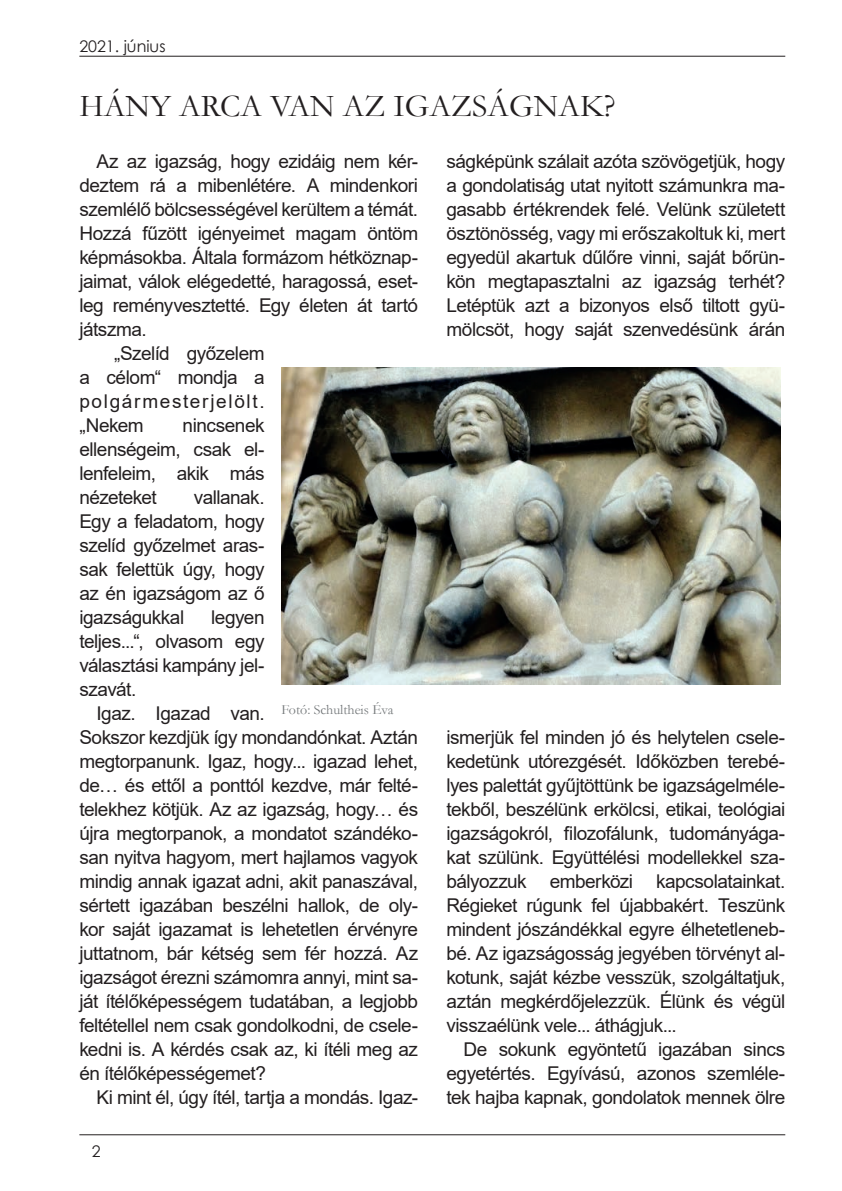
<style>
.page{position:relative;width:842px;height:1191px;background:#fff}
.page>*{position:absolute;margin:0;border:0;box-sizing:border-box;transform-origin:0 0}
.t1{font:32px "Garamond";color:#231f20}
.t2{font:19px/24px "Arial";letter-spacing:-.025em;color:#231f20;text-align:justify}
.t3{font:19px "Arial";letter-spacing:.085em;color:#231f20}
.t4{font:16px "Century Gothic";color:#231f20}
.t5{font:14px "Garamond";color:#75797b}
</style>
<div class="page">
<hr style="left:79px;top:1134px;width:706px;height:1px;background:#231f20">
<hr style="left:79px;top:56px;width:706px;height:1px;background:#231f20">
<img style="left:282px;top:368px;width:499px;height:316px">
<p class="t4" style="left:79px;top:35px;width:88px">2021. június</p>
<h1 class="t1" style="left:79px;top:84px;width:538px">HÁNY ARCA VAN AZ IGAZSÁGNAK?</h1>
<p class="t2" style="left:96px;top:149px;width:323px">Az az igazság, hogy ezidáig nem kér-</p>
<p class="t2" style="left:79px;top:173px;width:340px">deztem rá a mibenlétére. A mindenkori</p>
<p class="t2" style="left:79px;top:197px;width:340px">szemlélő bölcsességével kerültem a témát.</p>
<p class="t2" style="left:79px;top:221px;width:340px">Hozzá fűzött igényeimet magam öntöm</p>
<p class="t2" style="left:79px;top:245px;width:340px">képmásokba. Általa formázom hétköznap-</p>
<p class="t2" style="left:79px;top:269px;width:340px">jaimat, válok elégedetté, haragossá, eset-</p>
<p class="t2" style="left:79px;top:293px;width:340px">leg reményvesztetté. Egy életen át tartó</p>
<p class="t2" style="left:79px;top:317px;width:69px">játszma.</p>
<p class="t2" style="left:114px;top:341px;width:152px">„Szelíd győzelem</p>
<p class="t2" style="left:79px;top:365px;width:187px">a célom“ mondja a</p>
<p class="t3" style="left:79px;top:388px;width:187px">polgármesterjelölt.</p>
<p class="t2" style="left:79px;top:413px;width:66px">„Nekem</p>
<p class="t2" style="left:446px;top:149px;width:340px">ságképünk szálait azóta szövögetjük, hogy a gondolatiság utat nyitott számunkra ma&shy;gasabb értékrendek felé. Velünk született ösztönösség, vagy mi erőszakoltuk ki, mert egyedül akartuk dűlőre vinni, saját bőrün&shy;kön megtapasztalni az igazság terhét?<br>Letéptük azt a bizonyos első tiltott gyü&shy;mölcsöt, hogy saját szenvedésünk árán</p>
<p class="t2" style="left:79px;top:413px;width:187px;text-indent:103px">nincsenek ellenségeim, csak el&shy;lenfeleim, akik más nézeteket</p>
<p class="t2" style="left:79px;top:485px;width:187px;text-indent:115px">vallanak.<br>Egy a feladatom, hogy szelíd győzelmet aras&shy;sak felettük úgy, hogy az én igazságom az ő igazságukkal</p>
<p class="t2" style="left:79px;top:605px;width:187px;text-indent:132px">legyen teljes...“, olvasom egy választási kampány jel&shy;szavát.</p>
<p class="t2" style="left:79px;top:701px;width:340px;text-align:left;text-indent:17px">Igaz. Igazad van.<br>Sokszor kezdjük így mondandónkat. Aztán megtorpanunk. Igaz, hogy... igazad lehet, de… és ettől a ponttól kezdve, már felté&shy;telekhez kötjük. Az az igazság, hogy… és újra megtorpanok, a mondatot szándéko&shy;san nyitva hagyom, mert hajlamos vagyok mindig annak igazat adni, akit panaszával, sértett igazában beszélni hallok, de oly&shy;kor saját igazamat is lehetetlen érvényre juttatnom, bár kétség sem fér hozzá. Az igazságot érezni számomra annyi, mint sa&shy;ját ítélőképességem tudatában, a legjobb feltétellel nem csak gondolkodni, de csele&shy;kedni is. A kérdés csak az, ki ítéli meg az én ítélőképességemet?</p>
<p class="t2" style="left:96px;top:1085px;width:323px">Ki mint él, úgy ítél, tartja a mondás. Igaz-</p>
<p class="t5" style="left:282px;top:699px;width:113px">Fotó: Schultheis Éva</p>
<p class="t2" style="left:446px;top:725px;width:340px">ismerjük fel minden jó és helytelen csele&shy;kedetünk utórezgését. Időközben terebé&shy;lyes palettát gyűjtöttünk be igazságelméle&shy;tekből, beszélünk erkölcsi, etikai, teológiai igazságokról, filozofálunk, tudományága&shy;kat szülünk. Együttélési modellekkel sza&shy;bályozzuk emberközi kapcsolatainkat.<br>Régieket rúgunk fel újabbakért. Teszünk mindent jószándékkal egyre élhetetleneb&shy;bé. Az igazságosság jegyében törvényt al&shy;kotunk, saját kézbe vesszük, szolgáltatjuk, aztán megkérdőjelezzük. Élünk és végül visszaélünk vele... áthágjuk...</p>
<p class="t2" style="left:446px;top:1037px;width:340px;text-indent:17px">De sokunk egyöntetű igazában sincs egyetértés. Egyívású, azonos szemléle&shy;tek hajba kapnak, gondolatok mennek ölre</p>
<p class="t4" style="left:92px;top:1140px;width:10px">2</p>
</div>
